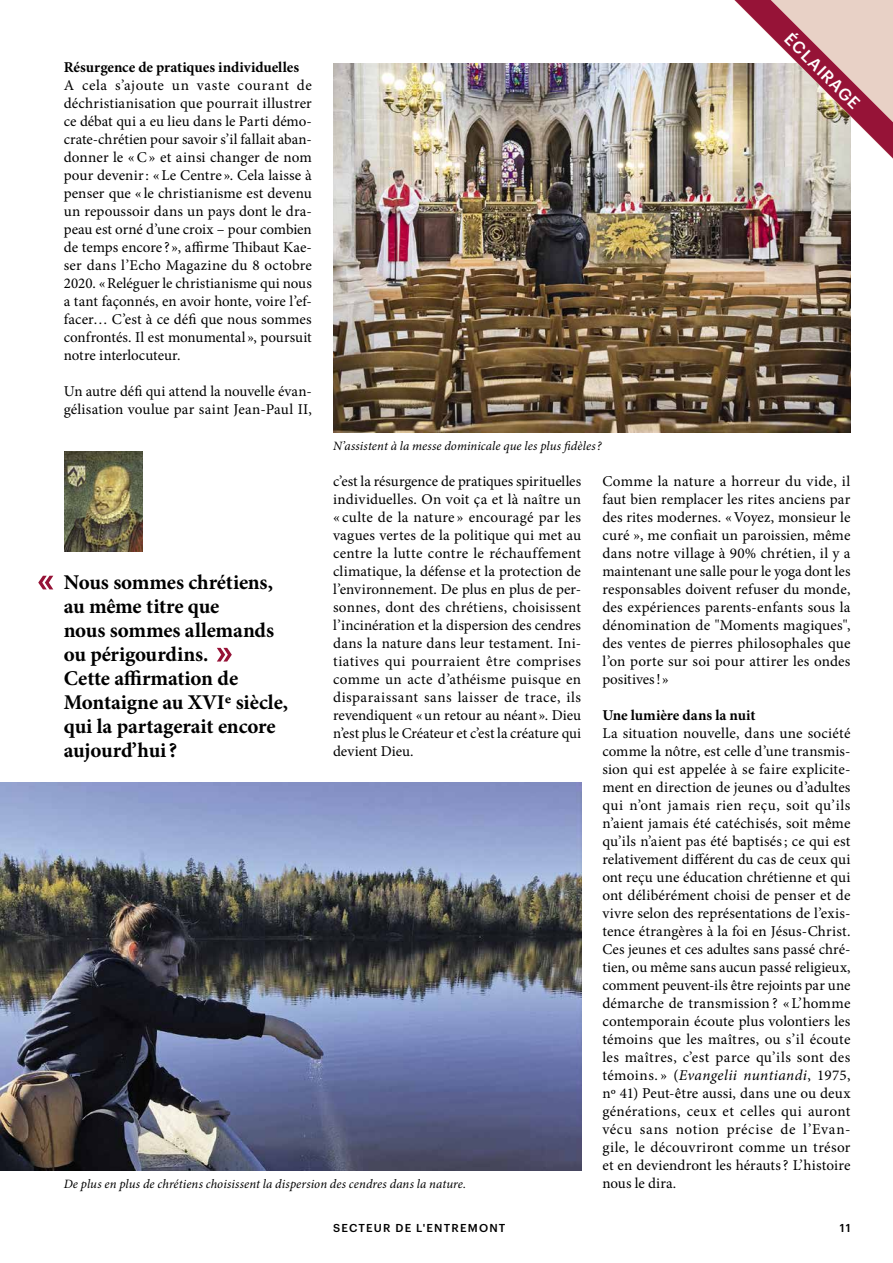
<style>
.page{position:relative;width:893px;height:1263px;background:#fff}
.page>*{position:absolute;margin:0;border:0;box-sizing:border-box;transform-origin:0 0}
.t1{font:700 21px/24px "Minion Pro";letter-spacing:-.01em;color:#000}
.t2{font:500 16.5px "Graphik";color:#fff}
.t3{font:15px/18px "Minion Pro";color:#000;text-align:justify}
.t4{font:700 15px "Minion Pro";letter-spacing:-.005em;color:#000}
.t5{font:italic 12.75px "Minion Pro";letter-spacing:.01em;color:#000}
.t6{font:500 11.25px "Graphik";letter-spacing:.105em;color:#000}
.s1{font-style:italic}
</style>
<div class="page">
<img style="left:333px;top:64px;width:517px;height:368px">
<svg style="left:734px;top:0;width:159px;height:159px;background:#ceaba9"></svg>
<img style="left:0;top:782px;width:581px;height:388px">
<svg style="left:38px;top:576px;width:15px;height:13px"></svg>
<svg style="left:217px;top:648px;width:15px;height:13px"></svg>
<img style="left:65px;top:451px;width:77px;height:100px">
<p class="t4" style="left:64px;top:57px;width:237px">Résurgence de pratiques individuelles</p>
<p class="t3" style="left:64px;top:76px;width:250px">A cela s’ajoute un vaste courant de déchristianisation que pourrait illustrer ce débat qui a eu lieu dans le Parti démo&shy;crate-chrétien pour savoir s’il fallait aban&shy;donner le «C» et ainsi changer de nom pour devenir: «Le Centre ». Cela laisse à penser que « le christianisme est devenu un repoussoir dans un pays dont le dra&shy;peau est orné d’une croix – pour combien de temps encore ? », affirme Thibaut Kae&shy;ser dans l’Echo Magazine du 8 octobre 2020. «Reléguer le christianisme qui nous a tant façonnés, en avoir honte, voire l’ef&shy;facer… C’est à ce défi que nous sommes confrontés. Il est monumental », poursuit notre interlocuteur.</p>
<p class="t3" style="left:64px;top:382px;width:250px">Un autre défi qui attend la nouvelle évan&shy;gélisation voulue par saint Jean-Paul II,</p>
<p class="t5" style="left:333px;top:437px;width:270px">N’assistent à la messe dominicale que les plus fidèles?</p>
<p class="t2" style="left:796px;top:27px;width:100px;rotate:45deg">ÉCLAIRAGE</p>
<p class="t3" style="left:333px;top:472px;width:250px">c’est la résurgence de pratiques spirituelles individuelles. On voit ça et là naître un « culte de la nature » encouragé par les vagues vertes de la politique qui met au centre la lutte contre le réchauffement climatique, la défense et la protection de l’environnement. De plus en plus de per&shy;sonnes, dont des chrétiens, choisissent l’incinération et la dispersion des cendres dans la nature dans leur testament. Ini&shy;tiatives qui pourraient être comprises comme un acte d’athéisme puisque en disparaissant sans laisser de trace, ils revendiquent «un retour au néant ». Dieu n’est plus le Créateur et c’est la créature qui devient Dieu.</p>
<p class="t3" style="left:602px;top:472px;width:250px">Comme la nature a horreur du vide, il faut bien remplacer les rites anciens par des rites modernes. «Voyez, monsieur le curé », me confiait un paroissien, même dans notre village à 90% chrétien, il y a maintenant une salle pour le yoga dont les responsables doivent refuser du monde, des expériences parents-enfants sous la dénomination de "Moments magiques", des ventes de pierres philosophales que l’on porte sur soi pour attirer les ondes positives! »</p>
<h1 class="t1" style="left:64px;top:570px;width:226px">Nous sommes chrétiens, au même titre que<br>nous sommes allemands ou périgourdins.<br>Cette affirmation de<br>Montaigne au XVIe siècle, qui la partagerait encore aujourd’hui?</h1>
<p class="t4" style="left:602px;top:705px;width:155px">Une lumière dans la nuit</p>
<p class="t3" style="left:602px;top:724px;width:250px">La situation nouvelle, dans une société comme la nôtre, est celle d’une transmis&shy;sion qui est appelée à se faire explicite&shy;ment en direction de jeunes ou d’adultes qui n’ont jamais rien reçu, soit qu’ils n’aient jamais été catéchisés, soit même qu’ils n’aient pas été baptisés; ce qui est relativement différent du cas de ceux qui ont reçu une éducation chrétienne et qui ont délibérément choisi de penser et de vivre selon des représentations de l’exis&shy;tence étrangères à la foi en Jésus-Christ.<br>Ces jeunes et ces adultes sans passé chré&shy;tien, ou même sans aucun passé religieux, comment peuvent-ils être rejoints par une démarche de transmission ? « L’homme contemporain écoute plus volontiers les témoins que les maîtres, ou s’il écoute les maîtres, c’est parce qu’ils sont des témoins. » (<span class="s1">Evangelii nuntiandi</span>, 1975, nº 41) Peut-être aussi, dans une ou deux générations, ceux et celles qui auront vécu sans notion précise de l’Evan&shy;gile, le découvriront comme un trésor et en deviendront les hérauts? L’histoire nous le dira.</p>
<p class="t5" style="left:64px;top:1175px;width:404px">De plus en plus de chrétiens choisissent la dispersion des cendres dans la nature.</p>
<p class="t6" style="left:333px;top:1219px;width:174px">SECTEUR DE L'ENTREMONT</p>
<p class="t6" style="left:840px;top:1219px;width:12px">11</p>
</div>
